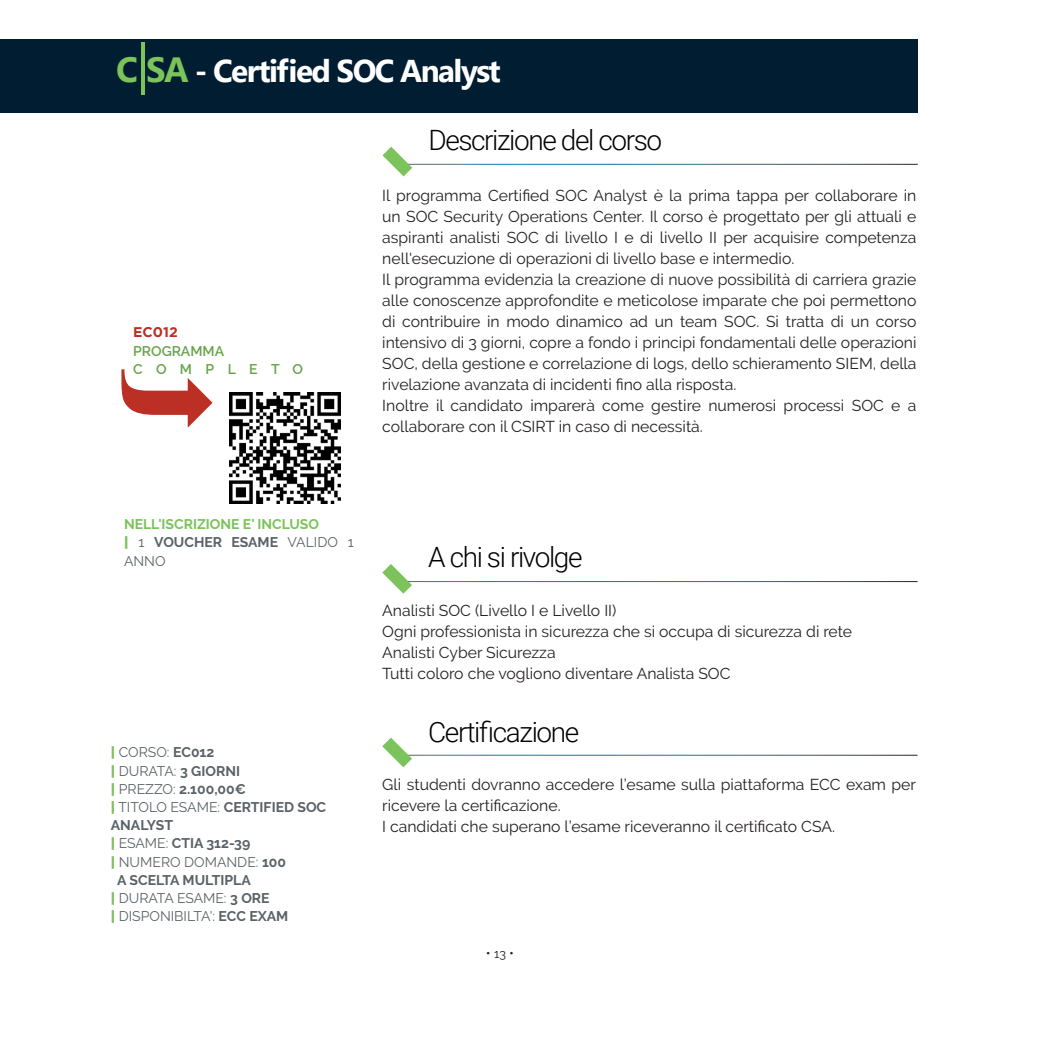
<style>
.page{position:relative;width:1042px;height:1042px;background:#fff}
.page>*{position:absolute;margin:0;border:0;box-sizing:border-box;transform-origin:0 0}
.t1{font:700 31.5px "Segoe UI";letter-spacing:-.05em;color:#fff}
.t2{font:300 28px "Roboto";letter-spacing:-.05em;color:#000}
.t3{font:15.75px/21px "Raleway";color:#231f20}
.t4{font:14px "Raleway";color:#5a6267}
.t5{font:700 14px "Raleway";color:#5a6267}
.t6{font:700 14px/18.2px "Raleway";color:#7bc35a}
.t7{font:600 14px/18.2px "Raleway";color:#65a34a}
.t8{font:700 14px "Gotham";color:#bc2f25}
.t9{font:14px "Raleway";color:#231f20}
.s1{font-size:35px;color:#7bc35a}
.s2{font-weight:400;font-size:52.5px;color:#7bc35a}
.s3{font-weight:900}
.s4{font-weight:400;color:#5a6267}
.s5{color:#5a6267}
.s6{font-weight:900;color:#7bc35a}
.s7{font-weight:700}
.s8{font-weight:400}
.s9{font-size:12.25px}
</style>
<div class="page">
<img style="left:230px;top:393px;width:111px;height:111px">
<div style="left:0;top:39px;width:918px;height:73px;background:#001d31"></div>
<svg style="left:382px;top:564px;width:43px;height:30px"></svg>
<svg style="left:382px;top:146px;width:43px;height:31px"></svg>
<svg style="left:382px;top:737px;width:43px;height:31px"></svg>
<h1 class="t1" style="left:116px;top:41px;width:386px"><span class="s1">C</span><span class="s2">|</span><span class="s1">SA</span> - Certified SOC Analyst</h1>
<p class="t8" style="left:133px;top:324px;width:46px">EC012</p>
<p class="t7" style="left:133px;top:342px;width:171px">PROGRAMMA<br>COMPLETO</p>
<h2 class="t2" style="left:428px;top:120px;width:235px">Descrizione del corso</h2>
<p class="t3" style="left:382px;top:184px;width:536px">Il programma Certified SOC Analyst è la prima tappa per collaborare in un SOC Security Operations Center. Il corso è progettato per gli attuali e aspiranti analisti SOC di livello I e di livello II per acquisire competenza nell'esecuzione di operazioni di livello base e intermedio.<br>Il programma evidenzia la creazione di nuove possibilità di carriera grazie alle conoscenze approfondite e meticolose imparate che poi permettono di contribuire in modo dinamico ad un team SOC. Si tratta di un corso intensivo di 3 giorni, copre a fondo i principi fondamentali delle operazioni SOC, della gestione e correlazione di logs, dello schieramento SIEM, della rivelazione avanzata di incidenti fino alla risposta.<br>Inoltre il candidato imparerà come gestire numerosi processi SOC e a collaborare con il CSIRT in caso di necessità.</p>
<p class="t6" style="left:124px;top:515px;width:231px">NELL'ISCRIZIONE E' INCLUSO<br><span class="s3">|</span> <span class="s4">1</span> <span class="s5">VOUCHER ESAME</span> <span class="s4">VALIDO 1<br>ANNO</span></p>
<p class="t4" style="left:111px;top:744px;width:105px"><span class="s6">|</span> CORSO: <span class="s7">EC012</span></p>
<p class="t4" style="left:111px;top:762px;width:131px"><span class="s6">|</span> DURATA: <span class="s7">3 GIORNI</span></p>
<p class="t5" style="left:111px;top:781px;width:137px"><span class="s6">|</span> <span class="s8">PREZZO:</span> 2.100,00€</p>
<p class="t4" style="left:111px;top:799px;width:217px"><span class="s6">|</span> TITOLO ESAME: <span class="s7">CERTIFIED SOC</span></p>
<p class="t5" style="left:111px;top:817px;width:64px">ANALYST</p>
<p class="t5" style="left:111px;top:835px;width:141px"><span class="s6">|</span> <span class="s8">ESAME:</span> CTIA 312-39</p>
<p class="t4" style="left:111px;top:853px;width:177px"><span class="s6">|</span> NUMERO DOMANDE: <span class="s7">100</span></p>
<p class="t5" style="left:117px;top:872px;width:135px">A SCELTA MULTIPLA</p>
<p class="t4" style="left:111px;top:890px;width:160px"><span class="s6">|</span> DURATA ESAME: <span class="s7">3 ORE</span></p>
<p class="t4" style="left:111px;top:908px;width:179px"><span class="s6">|</span> DISPONIBILTA': <span class="s7">ECC EXAM</span></p>
<h2 class="t2" style="left:428px;top:537px;width:156px">A chi si rivolge</h2>
<p class="t3" style="left:382px;top:600px;width:471px">Analisti SOC (Livello I e Livello II)<br>Ogni professionista in sicurezza che si occupa di sicurezza di rete Analisti Cyber Sicurezza<br>Tutti coloro che vogliono diventare Analista SOC</p>
<h2 class="t2" style="left:428px;top:712px;width:153px">Certificazione</h2>
<p class="t3" style="left:382px;top:773px;width:535px">Gli studenti dovranno accedere l’esame sulla piattaforma ECC exam per ricevere la certificazione.<br>I candidati che superano l’esame riceveranno il certificato CSA.</p>
<p class="t9" style="left:486px;top:944px;width:30px">• <span class="s9">13</span> •</p>
</div>
